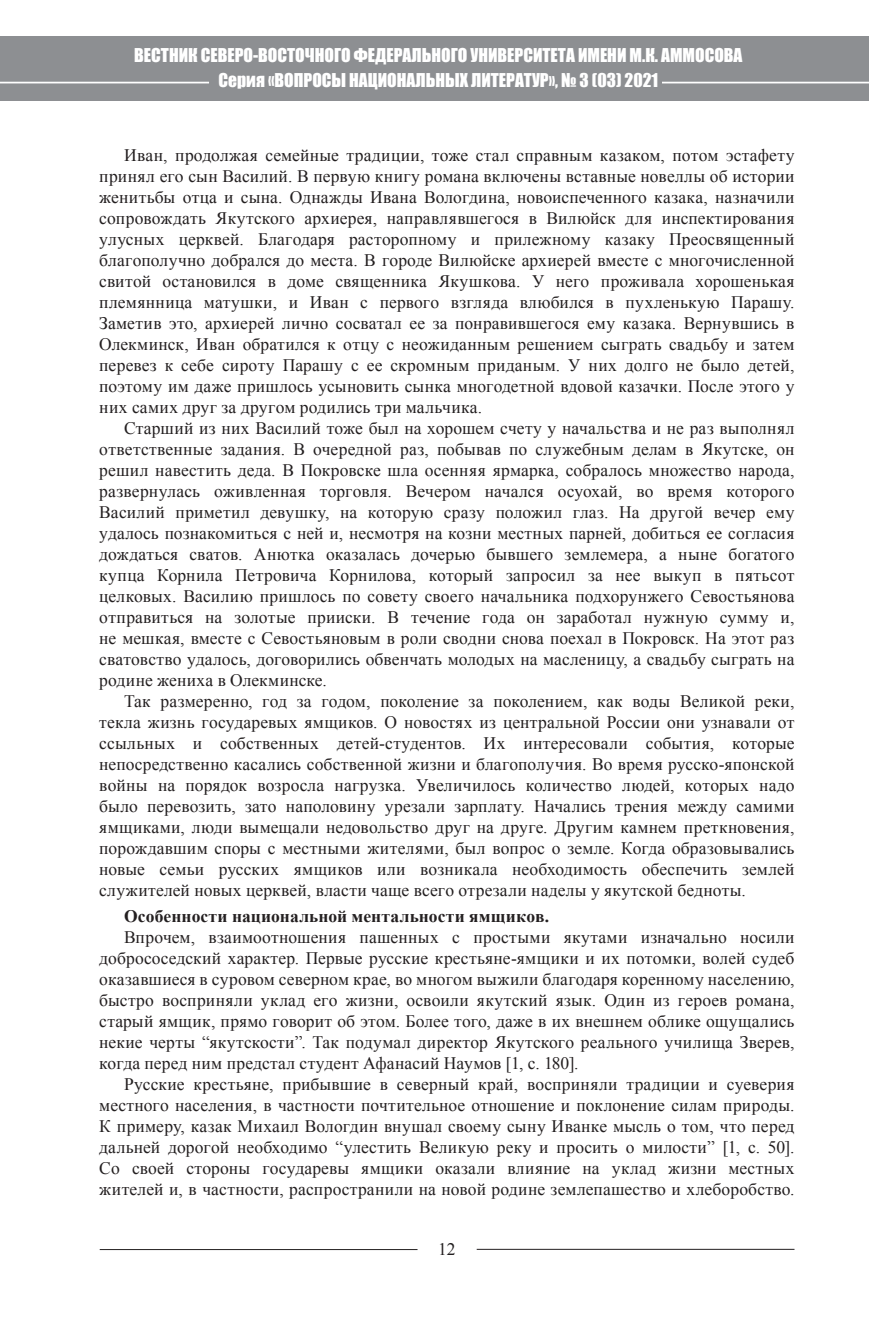
<style>
.page{position:relative;width:869px;height:1340px;background:#fff}
.page>*{position:absolute;margin:0;border:0;box-sizing:border-box;transform-origin:0 0}
.t1{font:17.5px/21px "Times New Roman";letter-spacing:.01em;color:#231f20;text-align:justify}
.t2{font:17.5px/24.5px "Impact";color:#fff}
.t3{font:700 17.5px "Times New Roman";letter-spacing:.01em;color:#231f20}
</style>
<div class="page">
<div style="left:0;top:36px;width:868px;height:64px;background:#8d8f92"></div>
<hr style="left:0;top:82px;width:209px;height:1px;background:#fff">
<hr style="left:661px;top:82px;width:207px;height:1px;background:#fff">
<hr style="left:476px;top:1248px;width:318px;height:1px;background:#231f20">
<hr style="left:100px;top:1249px;width:317px;height:1px;background:#231f20">
<p class="t2" style="left:134px;top:43px;width:399px">Вестник СЕВЕРО-ВОСТОЧНОГО ФЕДЕРАЛЬНОГО УНИВЕРСИТЕТ</p>
<p class="t2" style="left:218px;top:43px;width:525px;text-indent:347px">А ИМЕНИ М.К. АММОСОВА<br>Серия «ВОПРОСЫ НАЦИОНАЛЬНЫХ ЛИТЕРАТУР», № 3 (03) 2021</p>
<p class="t1" style="left:99px;top:144px;width:696px;text-indent:25px">Иван, продолжая семейные традиции, тоже стал справным казаком, потом эстафету принял его сын Василий. В первую книгу романа включены вставные новеллы об истории женитьбы отца и сына. Однажды Ивана Вологдина, новоиспеченного казака, назначили сопровождать Якутского архиерея, направлявшегося в Вилюйск для инспектирования улусных церквей. Благодаря расторопному и прилежному казаку Преосвященный благополучно добрался до места. В городе Вилюйске архиерей вместе с многочисленной свитой остановился в доме священника Якушкова. У него проживала хорошенькая племянница матушки, и Иван с первого взгляда влюбился в пухленькую Парашу.<br>Заметив это, архиерей лично сосватал ее за понравившегося ему казака. Вернувшись в Олекминск, Иван обратился к отцу с неожиданным решением сыграть свадьбу и затем перевез к себе сироту Парашу с ее скромным приданым. У них долго не было детей, поэтому им даже пришлось усыновить сынка многодетной вдовой казачки. После этого у них самих друг за другом родились три мальчика.</p>
<p class="t1" style="left:99px;top:417px;width:696px;text-indent:25px">Старший из них Василий тоже был на хорошем счету у начальства и не раз выполнял ответственные задания. В очередной раз, побывав по служебным делам в Якутске, он решил навестить деда. В Покровске шла осенняя ярмарка, собралось множество народа, развернулась оживленная торговля. Вечером начался осуохай, во время которого Василий приметил девушку, на которую сразу положил глаз. На другой вечер ему удалось познакомиться с ней и, несмотря на козни местных парней, добиться ее согласия дождаться сватов. Анютка оказалась дочерью бывшего землемера, а ныне богатого купца Корнила Петровича Корнилова, который запросил за нее выкуп в пятьсот целковых. Василию пришлось по совету своего начальника подхорунжего Севостьянова отправиться на золотые прииски. В течение года он заработал нужную сумму и, не мешкая, вместе с Севостьяновым в роли сводни снова поехал в Покровск. На этот раз сватовство удалось, договорились обвенчать молодых на масленицу, а свадьбу сыграть на родине жениха в Олекминске.</p>
<p class="t1" style="left:99px;top:690px;width:696px;text-indent:25px">Так размеренно, год за годом, поколение за поколением, как воды Великой реки, текла жизнь государевых ямщиков. О новостях из центральной России они узнавали от ссыльных и собственных детей-студентов. Их интересовали события, которые непосредственно касались собственной жизни и благополучия. Во время русско-японской войны на порядок возросла нагрузка. Увеличилось количество людей, которых надо было перевозить, зато наполовину урезали зарплату. Начались трения между самими ямщиками, люди вымещали недовольство друг на друге. Другим камнем преткновения, порождавшим споры с местными жителями, был вопрос о земле. Когда образовывались новые семьи русских ямщиков или возникала необходимость обеспечить землей служителей новых церквей, власти чаще всего отрезали наделы у якутской бедноты.</p>
<p class="t3" style="left:124px;top:904px;width:426px">Особенности национальной ментальности ямщиков.</p>
<p class="t1" style="left:99px;top:926px;width:696px;text-indent:25px">Впрочем, взаимоотношения пашенных с простыми якутами изначально носили добрососедский характер. Первые русские крестьяне-ямщики и их потомки, волей судеб оказавшиеся в суровом северном крае, во многом выжили благодаря коренному населению, быстро восприняли уклад его жизни, освоили якутский язык. Один из героев романа, старый ямщик, прямо говорит об этом. Более того, даже в их внешнем облике ощущались некие черты “якутскости”. Так подумал директор Якутского реального училища Зверев, когда перед ним предстал студент Афанасий Наумов [1, c. 180].</p>
<p class="t1" style="left:99px;top:1073px;width:696px;text-indent:25px">Русские крестьяне, прибывшие в северный край, восприняли традиции и суеверия местного населения, в частности почтительное отношение и поклонение силам природы.<br>К примеру, казак Михаил Вологдин внушал своему сыну Иванке мысль о том, что перед дальней дорогой необходимо “улестить Великую реку и просить о милости” [1, c. 50].<br>Со своей стороны государевы ямщики оказали влияние на уклад жизни местных жителей и, в частности, распространили на новой родине землепашество и хлеборобство.</p>
<p class="t1" style="left:438px;top:1238px;width:19px">12</p>
</div>
